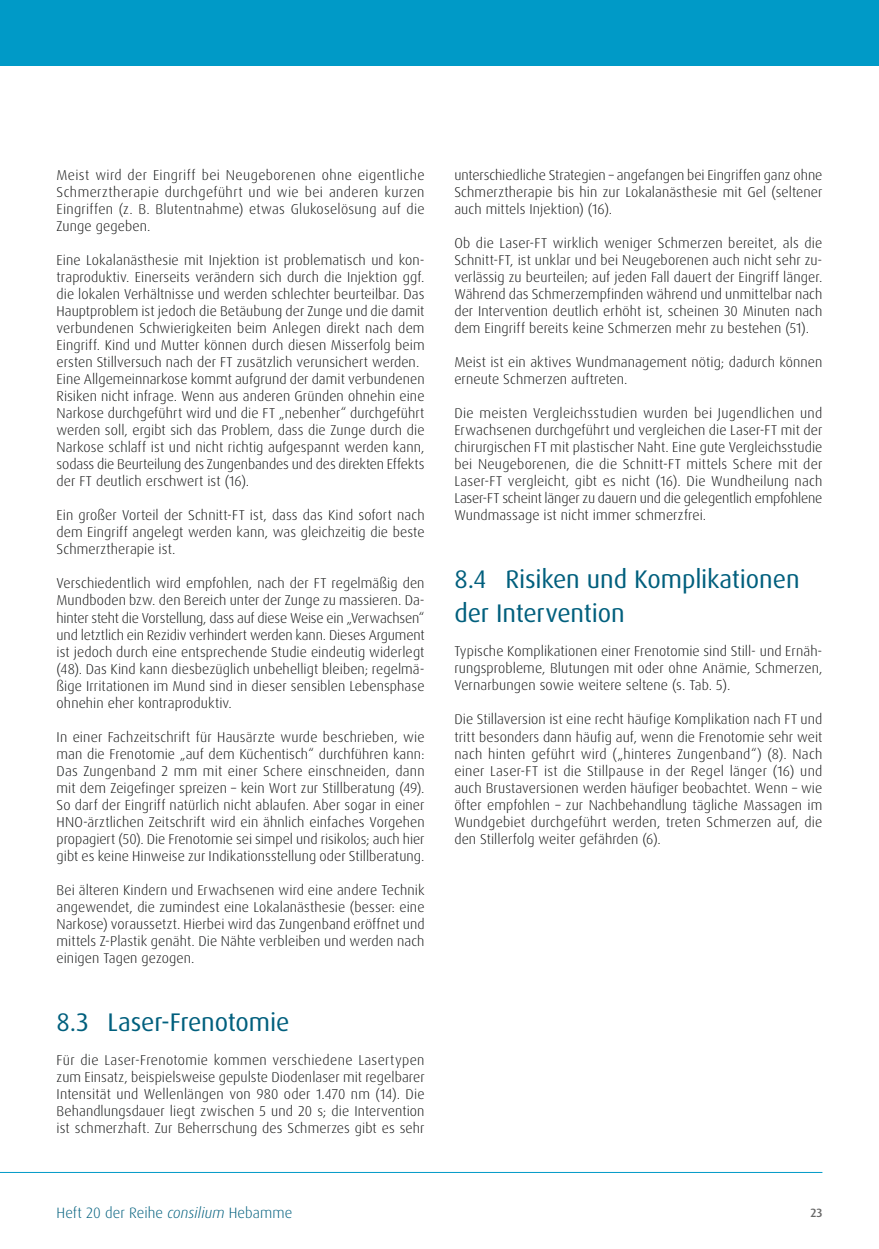
<style>
.page{position:relative;width:879px;height:1249px;background:#fff}
.page>*{position:absolute;margin:0;border:0;box-sizing:border-box;transform-origin:0 0}
.t1{font:25.5px/34px "Dax OT";letter-spacing:-.01em;color:#005f7d}
.t2{font:300 15px "Dax OT";letter-spacing:.005em;color:#005f7d}
.t3{font:300 14.25px/17px "Dax OT";letter-spacing:.005em;color:#151616;text-align:justify}
.t4{font:500 12px "Dax OT";color:#686868}
.s1{font-style:italic}
</style>
<div class="page">
<div style="left:0;top:0;width:878px;height:65px;background:#009ac7"></div>
<hr style="left:0;top:1171px;width:822px;height:1px;background:#009ac7">
<p class="t3" style="left:57px;top:167px;width:369px">Meist wird der Eingriff bei Neugeborenen ohne eigentliche Schmerztherapie durchgeführt und wie bei anderen kurzen Eingriffen (z. B. Blutentnahme) etwas Glukoselösung auf die Zunge gegeben.</p>
<p class="t3" style="left:57px;top:252px;width:369px;text-align:left">Eine Lokalanästhesie mit Injektion ist problematisch und kon&shy;traproduktiv. Einerseits verändern sich durch die Injektion ggf. die lokalen Verhältnisse und werden schlechter beurteilbar. Das Hauptproblem ist jedoch die Betäubung der Zunge und die damit verbundenen Schwierigkeiten beim Anlegen direkt nach dem Eingriff. Kind und Mutter können durch diesen Misserfolg beim ersten Stillversuch nach der FT zusätzlich verunsichert werden.<br>Eine Allgemeinnarkose kommt aufgrund der damit verbundenen Risiken nicht infrage. Wenn aus anderen Gründen ohnehin eine Narkose durchgeführt wird und die FT „nebenher“ durchgeführt werden soll, ergibt sich das Problem, dass die Zunge durch die Narkose schlaff ist und nicht richtig aufgespannt werden kann, sodass die Beurteilung des Zungenbandes und des direkten Effekts der FT deutlich erschwert ist (16).</p>
<p class="t3" style="left:57px;top:507px;width:369px">Ein großer Vorteil der Schnitt-FT ist, dass das Kind sofort nach dem Eingriff angelegt werden kann, was gleichzeitig die beste Schmerztherapie ist.</p>
<p class="t3" style="left:57px;top:575px;width:369px">Verschiedentlich wird empfohlen, nach der FT regelmäßig den Mundboden bzw. den Bereich unter der Zunge zu massieren. Da&shy;hinter steht die Vorstellung, dass auf diese Weise ein „Verwachsen“ und letztlich ein Rezidiv verhindert werden kann. Dieses Argument ist jedoch durch eine entsprechende Studie eindeutig widerlegt (48). Das Kind kann diesbezüglich unbehelligt bleiben; regelmä&shy;ßige Irritationen im Mund sind in dieser sensiblen Lebensphase ohnehin eher kontraproduktiv.</p>
<p class="t3" style="left:57px;top:728px;width:369px">In einer Fachzeitschrift für Hausärzte wurde beschrieben, wie man die Frenotomie „auf dem Küchentisch“ durchführen kann:<br>Das Zungenband 2 mm mit einer Schere einschneiden, dann mit dem Zeigefinger spreizen – kein Wort zur Stillberatung (49).<br>So darf der Eingriff natürlich nicht ablaufen. Aber sogar in einer HNO-ärztlichen Zeitschrift wird ein ähnlich einfaches Vorgehen propagiert (50). Die Frenotomie sei simpel und risikolos; auch hier gibt es keine Hinweise zur Indikationsstellung oder Stillberatung.</p>
<p class="t3" style="left:57px;top:881px;width:369px">Bei älteren Kindern und Erwachsenen wird eine andere Technik angewendet, die zumindest eine Lokalanästhesie (besser: eine Narkose) voraussetzt. Hierbei wird das Zungenband eröffnet und mittels Z-Plastik genäht. Die Nähte verbleiben und werden nach einigen Tagen gezogen.</p>
<h1 class="t1" style="left:57px;top:1005px;width:234px">8.3 Laser-Frenotomie</h1>
<p class="t3" style="left:57px;top:1051px;width:369px">Für die Laser-Frenotomie kommen verschiedene Lasertypen zum Einsatz, beispielsweise gepulste Diodenlaser mit regelbarer Intensität und Wellenlängen von 980 oder 1.470 nm (14). Die Behandlungsdauer liegt zwischen 5 und 20 s; die Intervention ist schmerzhaft. Zur Beherrschung des Schmerzes gibt es sehr</p>
<p class="t3" style="left:454px;top:167px;width:369px">unterschiedliche Strategien – angefangen bei Eingriffen ganz ohne Schmerztherapie bis hin zur Lokalanästhesie mit Gel (seltener auch mittels Injektion) (16).</p>
<p class="t3" style="left:454px;top:235px;width:369px">Ob die Laser-FT wirklich weniger Schmerzen bereitet, als die Schnitt-FT, ist unklar und bei Neugeborenen auch nicht sehr zu&shy;verlässig zu beurteilen; auf jeden Fall dauert der Eingriff länger.<br>Während das Schmerzempfinden während und unmittelbar nach der Intervention deutlich erhöht ist, scheinen 30 Minuten nach dem Eingriff bereits keine Schmerzen mehr zu bestehen (51).</p>
<p class="t3" style="left:454px;top:354px;width:369px">Meist ist ein aktives Wundmanagement nötig; dadurch können erneute Schmerzen auftreten.</p>
<p class="t3" style="left:454px;top:405px;width:369px">Die meisten Vergleichsstudien wurden bei Jugendlichen und Erwachsenen durchgeführt und vergleichen die Laser-FT mit der chirurgischen FT mit plastischer Naht. Eine gute Vergleichsstudie bei Neugeborenen, die die Schnitt-FT mittels Schere mit der Laser-FT vergleicht, gibt es nicht (16). Die Wundheilung nach Laser-FT scheint länger zu dauern und die gelegentlich empfohlene Wundmassage ist nicht immer schmerzfrei.</p>
<h1 class="t1" style="left:454px;top:562px;width:346px">8.4 Risiken und Komplikationen der Intervention</h1>
<p class="t3" style="left:454px;top:643px;width:369px">Typische Komplikationen einer Frenotomie sind Still- und Ernäh&shy;rungsprobleme, Blutungen mit oder ohne Anämie, Schmerzen, Vernarbungen sowie weitere seltene (s. Tab. 5).</p>
<p class="t3" style="left:454px;top:711px;width:369px">Die Stillaversion ist eine recht häufige Komplikation nach FT und tritt besonders dann häufig auf, wenn die Frenotomie sehr weit nach hinten geführt wird („hinteres Zungenband“) (8). Nach einer Laser-FT ist die Stillpause in der Regel länger (16) und auch Brustaversionen werden häufiger beobachtet. Wenn – wie öfter empfohlen – zur Nachbehandlung tägliche Massagen im Wundgebiet durchgeführt werden, treten Schmerzen auf, die den Stillerfolg weiter gefährden (6).</p>
<p class="t2" style="left:57px;top:1203px;width:237px">Heft 20 der Reihe <span class="s1">consilium</span> Hebamme</p>
<p class="t4" style="left:810px;top:1205px;width:13px">23</p>
</div>
